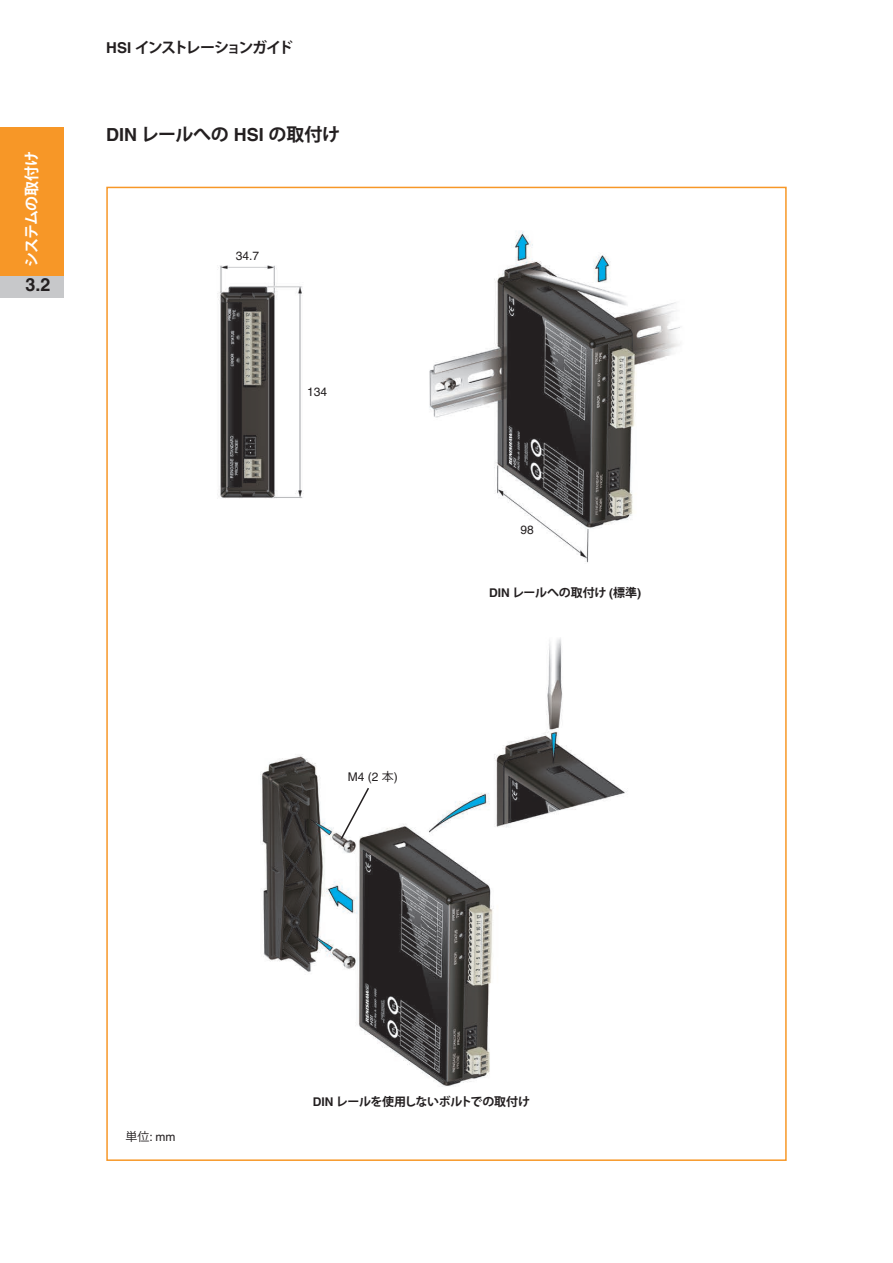
<style>
.page{position:relative;width:893px;height:1263px;background:#fff}
.page>*{position:absolute;margin:0;border:0;box-sizing:border-box;transform-origin:0 0}
.Heading_2{font:700 18px "Koz Go Std";letter-spacing:-.02em;color:#231f20}
.t1{font:700 18px "Helvetica LT Pro";color:#231f20}
.t2{font:700 15px "Koz Go Std";letter-spacing:-.14em;color:#231f20}
.t3{font:700 15px "Koz Go Std";letter-spacing:-.05em;color:#fff}
.Fig_anno_8pt_centre{font:700 12px "Koz Go Std";letter-spacing:-.03em;color:#231f20}
.Fig_anno_8pt_centre-2{font:12px "Helvetica LT Pro";color:#231f20}
.s1{font-family:"Helvetica LT Pro"}
.s2{font-family:"Koz Go Std"}
</style>
<div class="page">
<div style="left:0;top:128px;width:64px;height:148px;background:#f79727"></div>
<div style="left:0;top:276px;width:64px;height:22px;background:#c7c8ca"></div>
<img style="left:217px;top:231px;width:463px;height:856px">
<svg style="left:339px;top:786px;width:31px;height:55px"></svg>
<p class="t3" style="left:22px;top:266px;width:117px;rotate:-90deg">システムの取付け</p>
<h1 class="t1" style="left:26px;top:274px;width:27px">3.2</h1>
<p class="t2" style="left:106px;top:38px;width:188px"><span class="s1">HSI</span> インストレーションガイド</p>
<p class="Heading_2" style="left:106px;top:122px;width:235px"><span class="s1">DIN</span> レールへの <span class="s1">HSI</span> の取付け</p>
<p class="Fig_anno_8pt_centre-2" style="left:236px;top:249px;width:25px">34.7</p>
<p class="Fig_anno_8pt_centre-2" style="left:307px;top:385px;width:22px">134</p>
<p class="Fig_anno_8pt_centre-2" style="left:348px;top:770px;width:52px">M4 (2 <span class="s2">本</span>)</p>
<p class="Fig_anno_8pt_centre-2" style="left:520px;top:522px;width:15px">98</p>
<p class="Fig_anno_8pt_centre" style="left:489px;top:584px;width:154px"><span class="s1">DIN</span> レールへの取付け <span class="s1">(</span>標準<span class="s1">)</span></p>
<p class="Fig_anno_8pt_centre-2" style="left:125px;top:1130px;width:52px"><span class="s2">単位</span>: mm</p>
<p class="Fig_anno_8pt_centre" style="left:313px;top:1094px;width:219px"><span class="s1">DIN</span> レールを使用しないボルトでの取付け</p>
</div>
